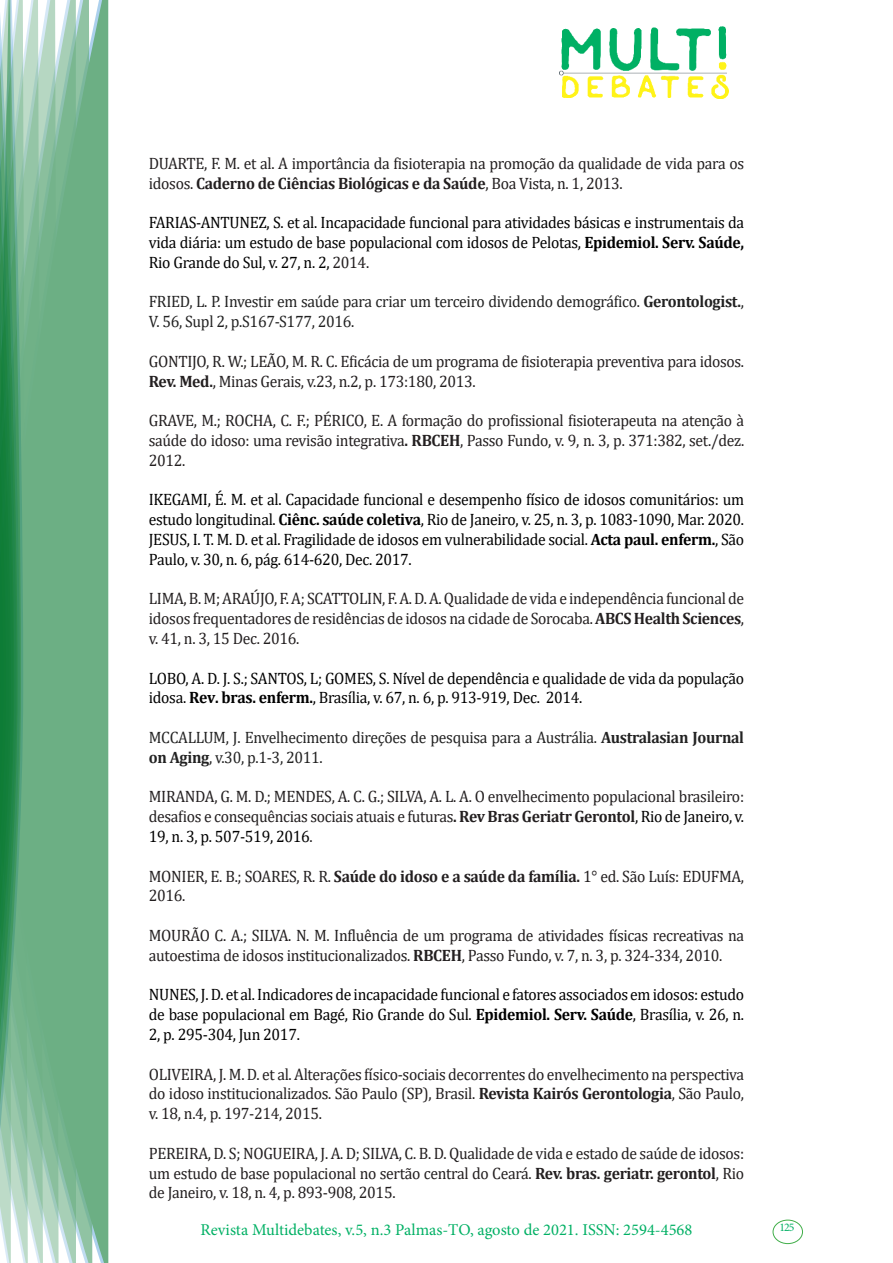
<style>
.page{position:relative;width:893px;height:1263px;background:#fff}
.page>*{position:absolute;margin:0;border:0;box-sizing:border-box;transform-origin:0 0}
.Texto_base{font:16.5px/19.8px "Cambria";letter-spacing:-.02em;color:#231f20;text-align:justify;scale:.95 1}
.Texto_base-2{font:16.5px/19.8px "Cambria";letter-spacing:-.02em;color:#000;scale:.95 1}
.Texto_base-3{font:16.5px/19.8px "Cambria";letter-spacing:-.02em;color:#222;scale:.95 1}
.t1{font:16.5px "Minion Pro";color:#00b064}
.t2{font:11.7px "Minion Pro";color:#00b064}
.s1{font-weight:700}
.s2{color:#231f20}
.s3{color:#000}
</style>
<div class="page">
<img style="left:559px;top:26px;width:169px;height:72px">
<div style="left:95px;top:0;width:14px;height:1263px;background:#6caf84"></div>
<svg style="left:79px;top:0;width:16px;height:1263px;background:#71b289"></svg>
<svg style="left:62px;top:0;width:17px;height:1263px;background:#75b48c"></svg>
<svg style="left:45px;top:0;width:17px;height:1263px;background:#7cb792"></svg>
<svg style="left:30px;top:0;width:15px;height:1263px;background:#80ba96"></svg>
<svg style="left:0;top:0;width:30px;height:1263px;background:#61a97f"></svg>
<div style="left:772px;top:1219px;width:31px;height:25px;border:1px solid #40ae49;border-radius:50%"></div>
<p class="Texto_base" style="left:149px;top:153px;width:628px">DUARTE, F. M. et al. A importância da fisioterapia na promoção da qualidade de vida para os idosos. <span class="s1">Caderno de Ciências Biológicas e da Saúde</span>, Boa Vista, n. 1, 2013.</p>
<p class="Texto_base-2" style="left:149px;top:213px;width:628px;text-align:justify">FARIAS-ANTUNEZ, S. et al. Incapacidade funcional para atividades básicas e instrumentais da vida diária: um estudo de base populacional com idosos de Pelotas, <span class="s1">Epidemiol. Serv. Saúde, </span>Rio Grande do Sul, v. 27, n. 2, <span class="s2">2014.</span></p>
<p class="Texto_base-3" style="left:149px;top:292px;width:628px">FRIED, L. P. Investir em saúde para criar um terceiro dividendo demográfico. <span class="s1">Gerontologist.</span>,<br>V. 56, Supl 2, p.S167-S177, 2016.</p>
<p class="Texto_base" style="left:149px;top:351px;width:628px">GONTIJO, R. W.; LEÃO, M. R. C. Eficácia de um programa de fisioterapia preventiva para idosos.<br><span class="s1">Rev. Med.</span>, Minas Gerais, v.23, n.2, p. 173:180, 2013.</p>
<p class="Texto_base" style="left:149px;top:411px;width:628px">GRAVE, M.; ROCHA, C. F.; PÉRICO, E. A formação do profissional fisioterapeuta na atenção à saúde do idoso: uma revisão integrativa<span class="s1">. RBCEH</span>, Passo Fundo, v. 9, n. 3, p. 371:382, set./dez.<br>2012.</p>
<p class="Texto_base-2" style="left:149px;top:490px;width:628px">IKEGAMI, É. M. et al. Capacidade funcional e desempenho físico de idosos comunitários: um estudo longitudinal. <span class="s1">Ciênc. saúde coletiva</span>, Rio de Janeiro, v. 25, n. 3, p. 1083-1090, Mar. 2020.</p>
<p class="Texto_base-2" style="left:149px;top:529px;width:628px">JESUS, I. T. M. D. et al. Fragilidade de idosos em vulnerabilidade social. <span class="s1">Acta paul. enferm.</span>, São<br>Paulo, v. 30, n. 6, pág. 614-620, Dec. 2017.</p>
<p class="Texto_base" style="left:149px;top:589px;width:628px">LIMA, B. M; ARAÚJO, F. A; SCATTOLIN, F. A. D. A. Qualidade de vida e independência funcional de idosos frequentadores de residências de idosos na cidade de Sorocaba. <span class="s1">ABCS Health Sciences</span>, v. 41, n. 3, 15 Dec. 2016.</p>
<p class="Texto_base-2" style="left:149px;top:668px;width:628px">LOBO, A. D. J. S.; SANTOS, L; GOMES, S. Nível de dependência e qualidade de vida da população idosa. <span class="s1">Rev. bras. enferm.</span>, Brasília, v. 67, n. 6, p. 913-919, Dec. 2014.</p>
<p class="Texto_base-3" style="left:149px;top:727px;width:628px">MCCALLUM, J. Envelhecimento direções de pesquisa para a Austrália. <span class="s1">Australasian Journal on Aging</span>, v.30, p.1-3, 2011.</p>
<p class="Texto_base" style="left:149px;top:787px;width:628px">MIRANDA, G. M. D.; MENDES, A. C. G.; SILVA, A. L. A. O envelhecimento populacional brasileiro: desafios e consequências sociais atuais e futuras<span class="s1">. Rev Bras Geriatr Gerontol</span><span class="s3">, Rio de Janeiro, v.<br>19, n. 3, p. 507-519, 2016</span>.</p>
<p class="Texto_base" style="left:149px;top:866px;width:628px">MONIER, E. B.; SOARES, R. R. <span class="s1">Saúde do idoso e a saúde da família.</span> 1° ed. São Luís: EDUFMA,<br>2016.</p>
<p class="Texto_base" style="left:149px;top:925px;width:628px">MOURÃO C. A.; SILVA. N. M. Influência de um programa de atividades físicas recreativas na autoestima de idosos institucionalizados. <span class="s1">RBCEH</span>, Passo Fundo, v. 7, n. 3, p. 324-334, 2010.</p>
<p class="Texto_base-2" style="left:149px;top:985px;width:628px;text-align:justify">NUNES, J. D. et al. Indicadores de incapacidade funcional e fatores associados em idosos: estudo de base populacional em Bagé, Rio Grande do Sul. <span class="s1">Epidemiol. Serv. Saúde</span>, Brasília, v. 26, n.<br>2, p. 295-304, Jun 2017.</p>
<p class="Texto_base" style="left:149px;top:1064px;width:628px">OLIVEIRA, J. M. D. et al. Alterações físico-sociais decorrentes do envelhecimento na perspectiva do idoso institucionalizados. São Paulo (SP), Brasil. <span class="s1">Revista Kairós Gerontologia</span>, São Paulo, v. 18, n.4, p. 197-214, 2015.</p>
<p class="Texto_base" style="left:149px;top:1143px;width:628px">PEREIRA, D. S; NOGUEIRA, J. A. D; SILVA, C. B. D. Qualidade de vida e estado de saúde de idosos: um estudo de base populacional no sertão central do Ceará. <span class="s1">Rev. bras. geriatr. gerontol</span>, Rio de Janeiro, v. 18, n. 4, p. 893-908, 2015.</p>
<p class="t1" style="left:200px;top:1218px;width:493px">Revista Multidebates, v.5, n.3 Palmas-TO, agosto de 2021. ISSN: 2594-4568</p>
<p class="t2" style="left:779px;top:1219px;width:16px">125</p>
</div>
